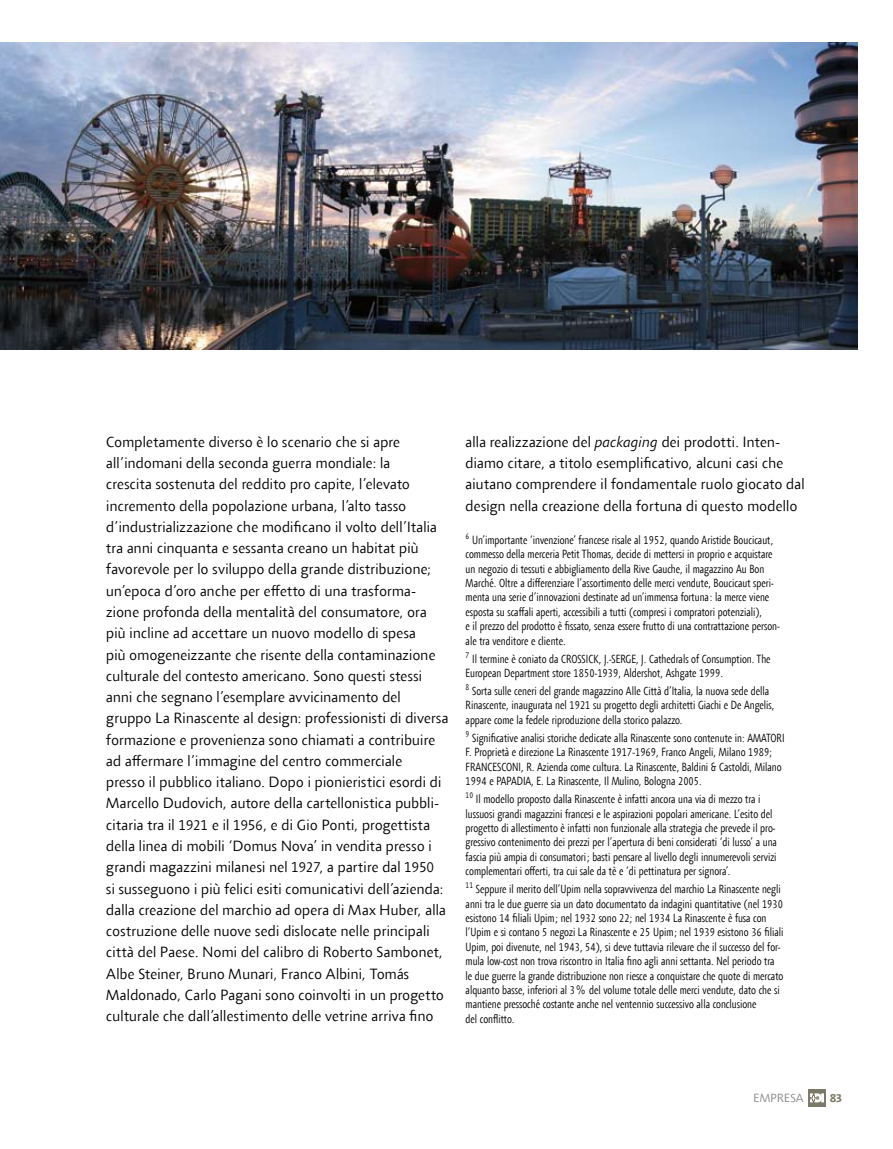
<style>
.page{position:relative;width:893px;height:1149px;background:#fff}
.page>*{position:absolute;margin:0;border:0;box-sizing:border-box;transform-origin:0 0}
.t1{font:300 15px/21.3px "Agilita Com";letter-spacing:.005em;color:#000}
.t2{font:300 condensed 12px/14.4px "Agilita Com";color:#000}
.t3{font:300 12px "Agilita Com";color:#87888a}
.t4{font:700 12px "Agilita Com";color:#7b7a68}
.s1{font-style:italic}
</style>
<div class="page">
<svg style="left:808px;top:1089px;width:18px;height:17px"></svg>
<svg style="left:810px;top:1093px;width:13px;height:8px"></svg>
<img style="left:0;top:43px;width:858px;height:306px">
<p class="t1" style="left:106px;top:431px;width:344px">Completamente diverso è lo scenario che si apre all’indomani della seconda guerra mondiale: la<br>crescita sostenuta del reddito pro capite, l’elevato incremento della popolazione urbana, l’alto tasso d’industrializzazione che modificano il volto dell’Italia tra anni cinquanta e sessanta creano un habitat più favorevole per lo sviluppo della grande distribuzione; un’epoca d’oro anche per effetto di una trasforma&shy;zione profonda della mentalità del consumatore, ora più incline ad accettare un nuovo modello di spesa<br>più omogeneizzante che risente della contaminazione culturale del contesto americano. Sono questi stessi anni che segnano l’esemplare avvicinamento del gruppo La Rinascente al design: professionisti di diversa formazione e provenienza sono chiamati a contribuire ad affermare l’immagine del centro commerciale<br>presso il pubblico italiano. Dopo i pionieristici esordi di Marcello Dudovich, autore della cartellonistica pubbli&shy;citaria tra il 1921 e il 1956, e di Gio Ponti, progettista della linea di mobili ‘Domus Nova’ in vendita presso i grandi magazzini milanesi nel 1927, a partire dal 1950<br>si susseguono i più felici esiti comunicativi dell’azienda: dalla creazione del marchio ad opera di Max Huber, alla costruzione delle nuove sedi dislocate nelle principali città del Paese. Nomi del calibro di Roberto Sambonet, Albe Steiner, Bruno Munari, Franco Albini, Tomás Maldonado, Carlo Pagani sono coinvolti in un progetto culturale che dall’allestimento delle vetrine arriva fino</p>
<p class="t1" style="left:466px;top:431px;width:341px">alla realizzazione del <span class="s1">packaging</span> dei prodotti. Inten&shy;diamo citare, a titolo esemplificativo, alcuni casi che aiutano comprendere il fondamentale ruolo giocato dal design nella creazione della fortuna di questo modello</p>
<p class="t2" style="left:466px;top:532px;width:316px"><sup>6</sup> Un’importante ‘invenzione’ francese risale al 1952, quando Aristide Boucicaut, commesso della merceria Petit Thomas, decide di mettersi in proprio e acquistare un negozio di tessuti e abbigliamento della Rive Gauche, il magazzino Au Bon Marché. Oltre a differenziare l’assortimento delle merci vendute, Boucicaut speri&shy;menta una serie d’innovazioni destinate ad un’immensa fortuna: la merce viene esposta su scaffali aperti, accessibili a tutti (compresi i compratori potenziali),<br>e il prezzo del prodotto è fissato, senza essere frutto di una contrattazione person&shy;ale tra venditore e cliente.</p>
<p class="t2" style="left:466px;top:651px;width:306px"><sup>7</sup> Il termine è coniato da CROSSICK, J.-SERGE, J. Cathedrals of Consumption. The<br>European Department store 1850-1939, Aldershot, Ashgate 1999.</p>
<p class="t2" style="left:466px;top:683px;width:310px"><sup>8</sup> Sorta sulle ceneri del grande magazzino Alle Città d’Italia, la nuova sede della<br>Rinascente, inaugurata nel 1921 su progetto degli architetti Giachi e De Angelis, appare come la fedele riproduzione della storico palazzo.</p>
<p class="t2" style="left:466px;top:730px;width:320px"><sup>9</sup> Significative analisi storiche dedicate alla Rinascente sono contenute in: AMATORI F. Proprietà e direzione La Rinascente 1917-1969, Franco Angeli, Milano 1989; FRANCESCONI, R. Azienda come cultura. La Rinascente, Baldini &amp; Castoldi, Milano 1994 e PAPADIA, E. La Rinascente, Il Mulino, Bologna 2005.</p>
<p class="t2" style="left:466px;top:791px;width:313px"><sup>10</sup> Il modello proposto dalla Rinascente è infatti ancora una via di mezzo tra i lussuosi grandi magazzini francesi e le aspirazioni popolari americane. L’esito del progetto di allestimento è infatti non funzionale alla strategia che prevede il pro&shy;gressivo contenimento dei prezzi per l’apertura di beni considerati ‘di lusso’ a una fascia più ampia di consumatori; basti pensare al livello degli innumerevoli servizi complementari offerti, tra cui sale da tè e ‘di pettinatura per signora’.</p>
<p class="t2" style="left:466px;top:881px;width:319px"><sup>11</sup> Seppure il merito dell’Upim nella sopravvivenza del marchio La Rinascente negli anni tra le due guerre sia un dato documentato da indagini quantitative (nel 1930 esistono 14 filiali Upim; nel 1932 sono 22; nel 1934 La Rinascente è fusa con l’Upim e si contano 5 negozi La Rinascente e 25 Upim; nel 1939 esistono 36 filiali Upim, poi divenute, nel 1943, 54), si deve tuttavia rilevare che il successo del for&shy;mula low-cost non trova riscontro in Italia fino agli anni settanta. Nel periodo tra le due guerre la grande distribuzione non riesce a conquistare che quote di mercato alquanto basse, inferiori al 3% del volume totale delle merci vendute, dato che si mantiene pressoché costante anche nel ventennio successivo alla conclusione<br>del conflitto.</p>
<p class="t3" style="left:753px;top:1089px;width:52px">EMPRESA</p>
<p class="t4" style="left:830px;top:1088px;width:13px">83</p>
</div>
